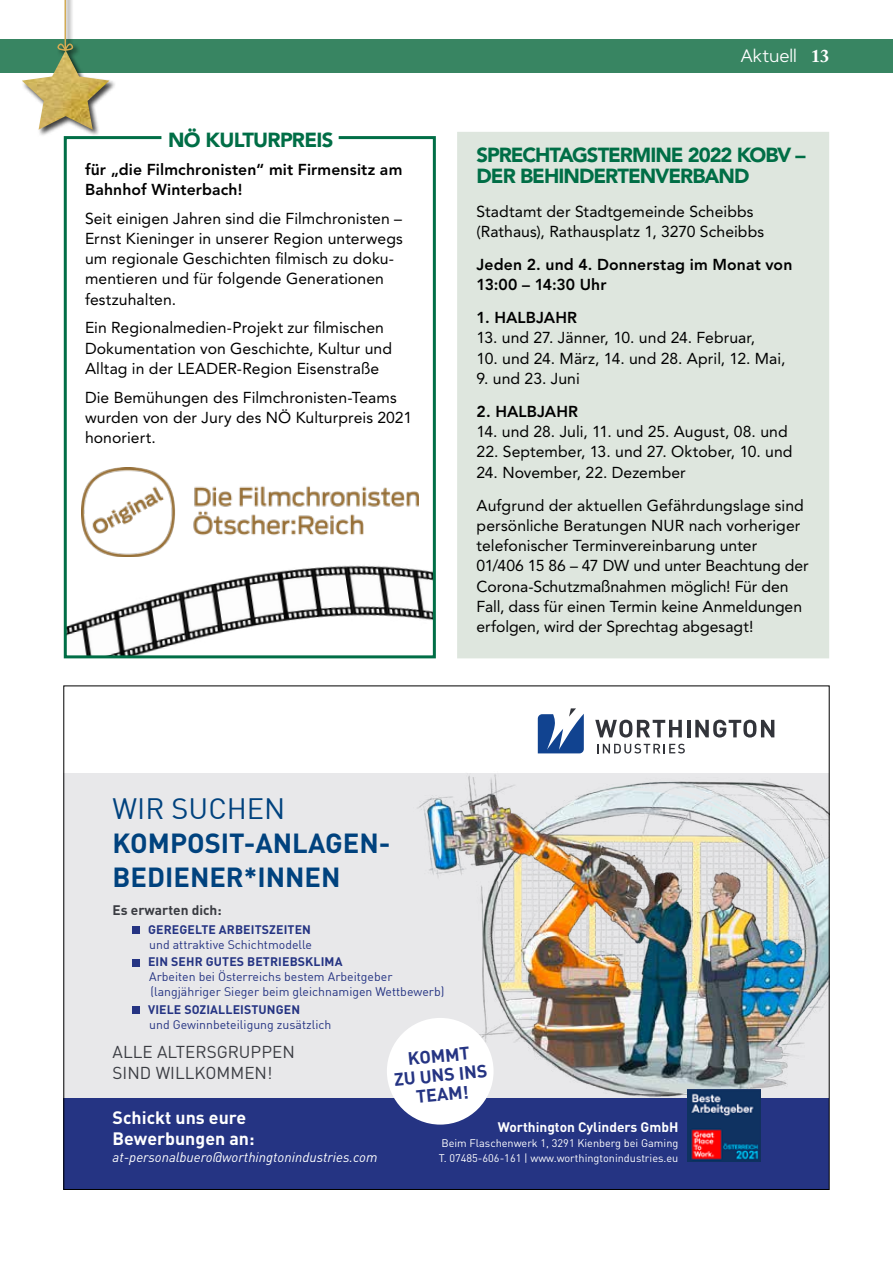
<style>
.page{position:relative;width:893px;height:1263px;background:#fff}
.page>*{position:absolute;margin:0;border:0;box-sizing:border-box;transform-origin:0 0}
.t1{font:28.95px "DIN";color:#00427e}
.t2{font:700 27.3px/34.2px "DINOT";color:#00427e}
.t3{font:900 20.25px/21px "Avenir";letter-spacing:-.05em;color:#006e46}
.t4{font:18px "Artegra Sans Alt";letter-spacing:-.005em;color:#fff}
.t5{font:700 17.85px/19.4px "DINOT";color:#253483;text-align:center}
.t6{font:700 17.7px/21.3px "DINOT";color:#fff}
.t7{font:17.1px/20.4px "DINOT";color:#3a3c42}
.t8{font:15.75px/20.2px "Avenir";letter-spacing:.005em;color:#000}
.t9{font:800 15.75px/20.2px "Avenir";letter-spacing:.01em;color:#000}
.t10{font:italic 13.65px "DINOT";color:#fff}
.t11{font:700 13.65px "DINOT";color:#fff}
.t12{font:700 13.65px "DINOT";color:#3a3c42}
.t13{font:12.3px/15px "DIN";color:#253483}
.t14{font:700 12.3px "DINOT";letter-spacing:.01em;color:#253483}
.t15{font:10.95px/15px "DINOT";color:#fff}
.s1{font-family:"Adobe Caslon Pro";font-weight:700}
</style>
<div class="page">
<div style="left:0;top:39px;width:893px;height:33px;background:#388562"></div>
<div style="left:457px;top:132px;width:372px;height:526px;background:#dee6de"></div>
<svg style="left:63px;top:136px;width:373px;height:523px"></svg>
<div style="left:64px;top:773px;width:765px;height:416px;background:#e8e8ea"></div>
<svg style="left:595px;top:720px;width:87px;height:17px"></svg>
<hr style="left:687px;top:720px;width:3px;height:17px;background:#32343a">
<svg style="left:695px;top:720px;width:79px;height:17px"></svg>
<svg style="left:597px;top:744px;width:88px;height:9px"></svg>
<svg style="left:538px;top:708px;width:46px;height:45px"></svg>
<img style="left:387px;top:774px;width:441px;height:324px">
<div style="left:64px;top:1098px;width:765px;height:91px;background:#253483"></div>
<div style="left:132px;top:926px;width:7px;height:7px;background:#253483"></div>
<div style="left:132px;top:959px;width:7px;height:7px;background:#253483"></div>
<div style="left:132px;top:1007px;width:7px;height:7px;background:#253483"></div>
<img style="left:687px;top:1089px;width:73px;height:73px">
<div style="left:387px;top:1018px;width:107px;height:106px;background:#fff;border-radius:50%"></div>
<img style="left:81px;top:468px;width:338px;height:88px">
<div style="left:21px;top:0;width:95px;height:136px;background:#000;opacity:.75"></div>
<img style="left:22px;top:50px;width:87px;height:80px">
<svg style="left:53px;top:41px;width:24px;height:11px"></svg>
<hr style="left:65px;top:0;width:1px;height:51px;background:#d3ab53">
<p class="t3" style="left:168px;top:129px;width:167px">NÖ KULTURPREIS</p>
<p class="t9" style="left:85px;top:159px;width:319px">für „die Filmchronisten“ mit Firmensitz am<br>Bahnhof Winterbach!</p>
<p class="t8" style="left:85px;top:208px;width:319px">Seit einigen Jahren sind die Filmchronisten – Ernst Kieninger in unserer Region unterwegs um regionale Geschichten filmisch zu doku&shy;mentieren und für folgende Generationen festzuhalten.</p>
<p class="t8" style="left:85px;top:318px;width:309px">Ein Regionalmedien-Projekt zur filmischen<br>Dokumentation von Geschichte, Kultur und<br>Alltag in der LEADER-Region Eisenstraße</p>
<p class="t8" style="left:85px;top:387px;width:329px">Die Bemühungen des Filmchronisten-Teams wurden von der Jury des NÖ Kulturpreis 2021 honoriert.</p>
<h1 class="t1" style="left:113px;top:790px;width:174px">WIR SUCHEN</h1>
<h2 class="t2" style="left:113px;top:825px;width:279px">KOMPOSIT-ANLAGEN-<br>BEDIENER*INNEN</h2>
<p class="t12" style="left:113px;top:901px;width:111px">Es erwarten dich:</p>
<p class="t4" style="left:740px;top:43px;width:90px">Aktuell <span class="s1">13</span></p>
<p class="t3" style="left:477px;top:145px;width:331px">SPRECHTAGSTERMINE 2022 KOBV –<br>DER BEHINDERTENVERBAND</p>
<p class="t8" style="left:477px;top:201px;width:289px">Stadtamt der Stadtgemeinde Scheibbs (Rathaus), Rathausplatz 1, 3270 Scheibbs</p>
<p class="t9" style="left:477px;top:254px;width:317px">Jeden 2. und 4. Donnerstag im Monat von<br>13:00 – 14:30 Uhr</p>
<p class="t9" style="left:477px;top:307px;width:102px">1. HALBJAHR</p>
<p class="t8" style="left:477px;top:328px;width:280px">13. und 27. Jänner, 10. und 24. Februar,</p>
<p class="t8" style="left:477px;top:348px;width:310px">10. und 24. März, 14. und 28. April, 12. Mai,</p>
<p class="t8" style="left:477px;top:368px;width:105px">9. und 23. Juni</p>
<p class="t9" style="left:477px;top:401px;width:103px">2. HALBJAHR</p>
<p class="t8" style="left:477px;top:421px;width:313px">14. und 28. Juli, 11. und 25. August, 08. und</p>
<p class="t8" style="left:477px;top:442px;width:317px">22. September, 13. und 27. Oktober, 10. und</p>
<p class="t8" style="left:477px;top:456px;width:329px;line-height:33px">24. November, 22. Dezember<br>Aufgrund der aktuellen Gefährdungslage sind</p>
<p class="t8" style="left:477px;top:515px;width:333px">persönliche Beratungen NUR nach vorheriger telefonischer Terminvereinbarung unter<br>01/406 15 86 – 47 DW und unter Beachtung der Corona-Schutzmaßnahmen möglich! Für den Fall, dass für einen Termin keine Anmeldungen erfolgen, wird der Sprechtag abgesagt!</p>
<p class="t14" style="left:148px;top:921px;width:164px">GEREGELTE ARBEITSZEITEN</p>
<p class="t13" style="left:149px;top:936px;width:164px">und attraktive Schichtmodelle</p>
<p class="t14" style="left:148px;top:954px;width:196px">EIN SEHR GUTES BETRIEBSKLIMA</p>
<p class="t13" style="left:149px;top:969px;width:297px">Arbeiten bei Österreichs bestem Arbeitgeber (langjähriger Sieger beim gleichnamigen Wettbewerb)</p>
<p class="t14" style="left:148px;top:1002px;width:154px">VIELE SOZIALLEISTUNGEN</p>
<p class="t13" style="left:149px;top:1017px;width:184px">und Gewinnbeteiligung zusätzlich</p>
<p class="t5" style="left:392px;top:1050px;width:95px;rotate:-5deg">KOMMT<br>ZU UNS INS<br>TEAM!</p>
<p class="t7" style="left:113px;top:1042px;width:184px">ALLE ALTERSGRUPPEN<br>SIND WILLKOMMEN!</p>
<p class="t6" style="left:113px;top:1106px;width:143px">Schickt uns eure<br>Bewerbungen an:</p>
<p class="t10" style="left:113px;top:1148px;width:266px">at-personalbuero@worthingtonindustries.com</p>
<p class="t11" style="left:498px;top:1118px;width:182px">Worthington Cylinders GmbH</p>
<p class="t15" style="left:439px;top:1135px;width:241px">Beim Flaschenwerk 1, 3291 Kienberg bei Gaming<br>T. 07485-606-161 | www.worthingtonindustries.eu</p>
</div>
